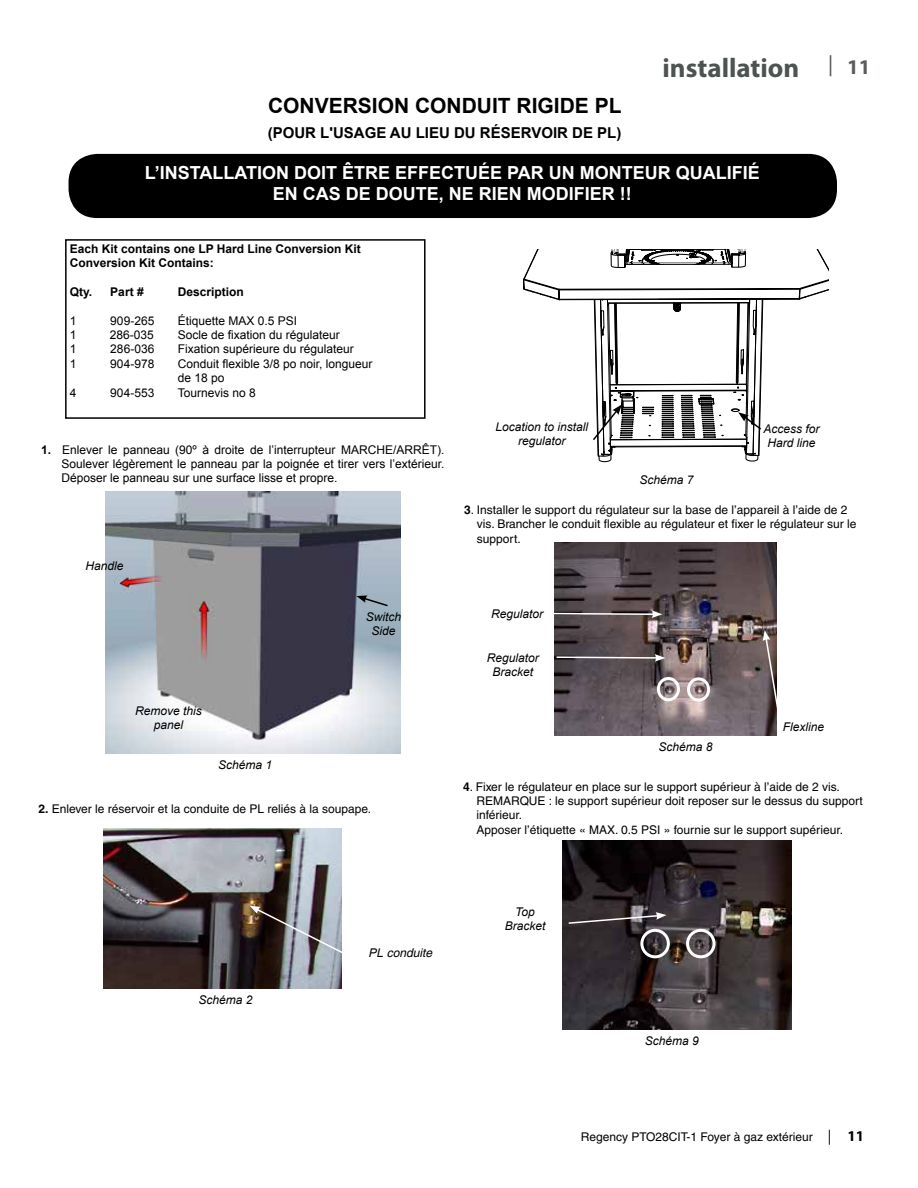
<style>
.page{position:relative;width:918px;height:1188px;background:#fff}
.page>*{position:absolute;margin:0;border:0;box-sizing:border-box;transform-origin:0 0}
.t1{font:700 27px "Myriad Pro";color:#4d5350}
.t2{font:700 21px "Arial";color:#000}
.t3{font:700 18px/21.6px "Arial";color:#fff;text-align:center}
.t4{font:700 15px "Arial";color:#000}
.t5{font:12px/14.4px "Helvetica";color:#000}
.t6{font:12px/14.4px "Arial";color:#000;text-align:justify}
.t7{font:italic 12px/14.4px "Arial";color:#000;text-align:center}
.t8{font:700 12px/14.4px "Arial";color:#000}
.t9{font:italic 12px "Helvetica";color:#000}
.s1{font-size:21px;color:#585e5c}
.s2{font-weight:700}
.s3{font-family:"Arial"}
.s4{font-family:"Myriad Pro";font-size:15px}
.s5{font-family:"Myriad Pro";font-weight:700;font-size:15px}
</style>
<div class="page">
<div style="left:70px;top:155px;width:766px;height:62px;background:#000;border-radius:27px"></div>
<div style="left:69px;top:154px;width:768px;height:64px;border:3px solid #000;border-radius:27px"></div>
<img style="left:104px;top:828px;width:238px;height:160px">
<img style="left:250px;top:906px;width:92px;height:57px">
<div style="left:65px;top:239px;width:361px;height:180px;border:2px solid #000"></div>
<img style="left:106px;top:491px;width:295px;height:263px">
<svg style="left:356px;top:595px;width:33px;height:13px"></svg>
<img style="left:555px;top:543px;width:221px;height:192px">
<div style="left:687px;top:677px;width:23px;height:25px;border:3px solid #fff;border-radius:50%"></div>
<div style="left:657px;top:677px;width:23px;height:24px;border:3px solid #fff;border-radius:50%"></div>
<img style="left:562px;top:841px;width:230px;height:189px">
<div style="left:686px;top:929px;width:30px;height:29px;border:3px solid #fff;border-radius:50%"></div>
<div style="left:640px;top:929px;width:30px;height:29px;border:3px solid #fff;border-radius:50%"></div>
<svg style="left:554px;top:610px;width:108px;height:8px"></svg>
<svg style="left:555px;top:654px;width:110px;height:8px"></svg>
<svg style="left:567px;top:912px;width:99px;height:13px"></svg>
<svg style="left:763px;top:630px;width:14px;height:102px"></svg>
<svg style="left:523px;top:206px;width:306px;height:337px"></svg>
<h1 class="t1" style="left:663px;top:50px;width:209px">installation <sup>|</sup> <span class="s1">11</span></h1>
<h2 class="t2" style="left:268px;top:92px;width:355px">CONVERSION CONDUIT RIGIDE PL</h2>
<p class="t4" style="left:268px;top:123px;width:355px">(POUR L'USAGE AU LIEU DU RÉSERVOIR DE PL)</p>
<h3 class="t3" style="left:145px;top:162px;width:616px">L’INSTALLATION DOIT ÊTRE EFFECTUÉE PAR UN MONTEUR QUALIFIÉ<br>EN CAS DE DOUTE, NE RIEN MODIFIER !!</h3>
<p class="t8" style="left:70px;top:242px;width:293px">Each Kit contains one LP Hard Line Conversion Kit<br>Conversion Kit Contains:</p>
<p class="t8" style="left:70px;top:285px;width:24px">Qty.</p>
<p class="t8" style="left:110px;top:285px;width:35px">Part #</p>
<p class="t8" style="left:178px;top:285px;width:68px">Description</p>
<p class="t6" style="left:70px;top:313px;width:8px">1</p>
<p class="t6" style="left:110px;top:313px;width:46px">909-265</p>
<p class="t6" style="left:178px;top:313px;width:121px">Étiquette MAX 0.5 PSI</p>
<p class="t6" style="left:70px;top:328px;width:8px">1</p>
<p class="t6" style="left:110px;top:328px;width:46px">286-035</p>
<p class="t6" style="left:178px;top:328px;width:164px">Socle de fixation du régulateur</p>
<p class="t6" style="left:70px;top:342px;width:8px">1</p>
<p class="t6" style="left:110px;top:342px;width:46px">286-036</p>
<p class="t6" style="left:178px;top:342px;width:178px">Fixation supérieure du régulateur</p>
<p class="t6" style="left:70px;top:357px;width:8px">1</p>
<p class="t6" style="left:110px;top:357px;width:46px">904-978</p>
<p class="t6" style="left:178px;top:357px;width:196px">Conduit flexible 3/8 po noir, longueur de 18 po</p>
<p class="t6" style="left:70px;top:385px;width:8px">4</p>
<p class="t6" style="left:110px;top:385px;width:46px">904-553</p>
<p class="t6" style="left:178px;top:385px;width:80px">Tournevis no 8</p>
<p class="t6" style="left:61px;top:442px;width:385px;text-indent:-20px"><span class="s2">1.</span> Enlever le panneau (90º à droite de l’interrupteur MARCHE/ARRÊT).<br>Soulever légèrement le panneau par la poignée et tirer vers l’extérieur.<br>Déposer le panneau sur une surface lisse et propre.</p>
<p class="t7" style="left:85px;top:559px;width:40px">Handle</p>
<p class="t7" style="left:135px;top:704px;width:68px">Remove this panel</p>
<p class="t7" style="left:218px;top:758px;width:56px">Schéma 1</p>
<p class="t7" style="left:366px;top:609px;width:37px">Switch<br>Side</p>
<p class="t5" style="left:39px;top:802px;width:334px"><span class="s2">2.</span> Enlever le réservoir et la conduite de PL reliés à la soupape.</p>
<p class="t7" style="left:496px;top:419px;width:94px">Location to install regulator</p>
<p class="t7" style="left:764px;top:422px;width:58px">Access for<br>Hard line</p>
<p class="t7" style="left:639px;top:472px;width:56px">Schéma 7</p>
<p class="t5" style="left:477px;top:503px;width:381px;text-indent:-13px"><span class="s2">3</span>. Installer le support du régulateur sur la base de l’appareil à l’aide de 2 vis. Brancher le conduit flexible au régulateur et fixer le régulateur sur le support.</p>
<p class="t7" style="left:491px;top:607px;width:54px">Regulator</p>
<p class="t7" style="left:487px;top:651px;width:54px">Regulator<br>Bracket</p>
<p class="t7" style="left:658px;top:740px;width:56px">Schéma 8</p>
<p class="t7" style="left:783px;top:720px;width:43px">Flexline</p>
<p class="t5" style="left:476px;top:779px;width:388px;text-indent:-13px"><span class="s2">4</span>. Fixer le régulateur en place sur le support supérieur à l’aide de 2 vis.<br>REMARQUE : le support supérieur doit reposer sur le dessus du support inférieur.<br>Apposer l’étiquette « MAX. 0.5 PSI » fournie sur le support supérieur.</p>
<p class="t7" style="left:198px;top:993px;width:56px">Schéma 2</p>
<p class="t9" style="left:369px;top:946px;width:65px"><span class="s3">PL</span> conduite</p>
<p class="t7" style="left:505px;top:905px;width:42px">Top<br>Bracket</p>
<p class="t7" style="left:645px;top:1034px;width:56px">Schéma 9</p>
<p class="t5" style="left:581px;top:1129px;width:285px">Regency PTO28CIT-1 Foyer à gaz extérieur <span class="s4">|</span> <span class="s5">11</span></p>
</div>
